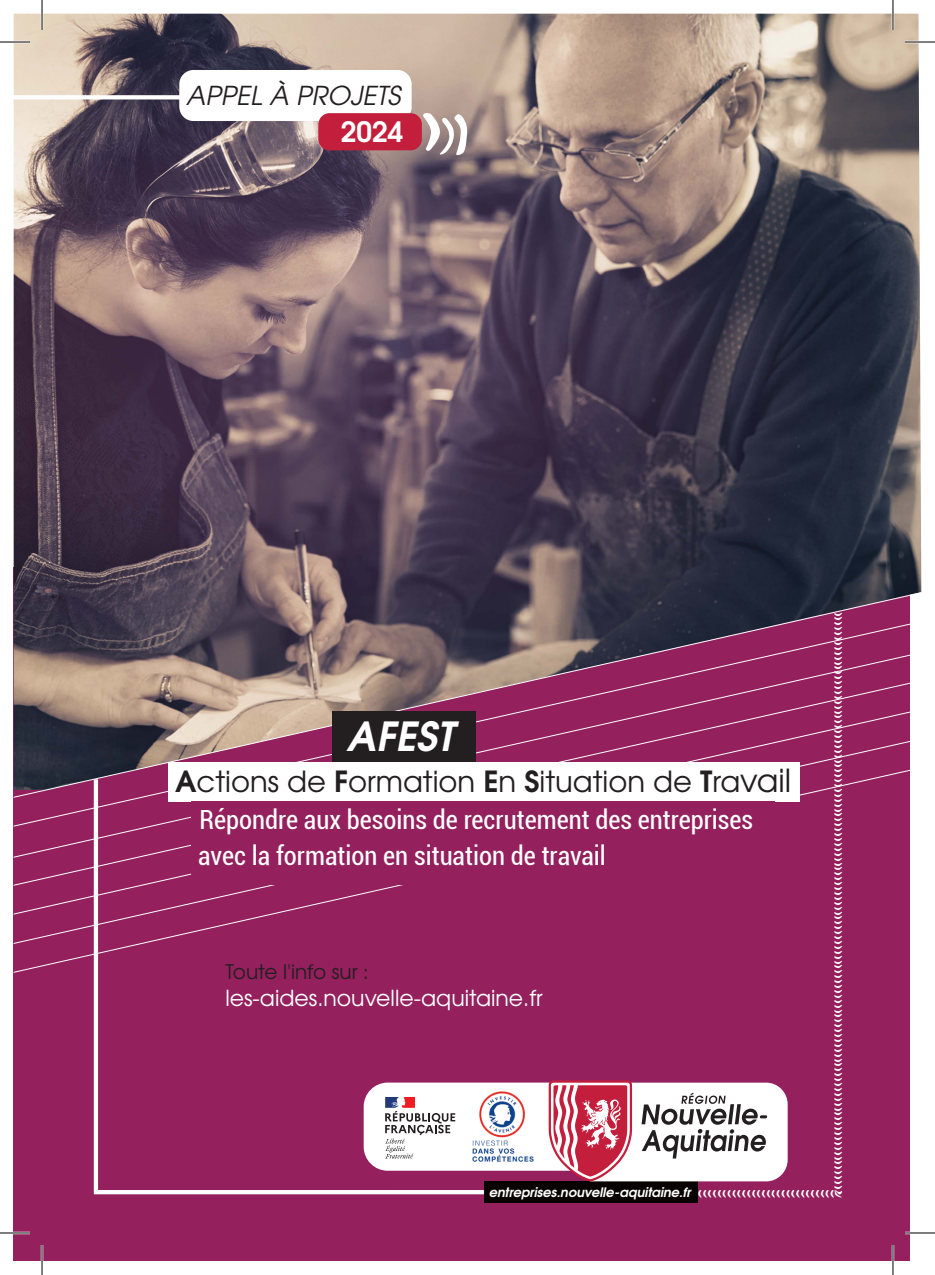
<style>
.page{position:relative;width:935px;height:1275px;background:#fff}
.page>*{position:absolute;margin:0;border:0;box-sizing:border-box;transform-origin:0 0}
.t1{font:74px "Lion";color:#fff}
.t2{font:italic 700 40px "Te X Gyre Adventor";color:#fff}
.t3{font:29px "Te X Gyre Adventor";color:#231f20}
.t4{font:700 28px "Te X Gyre Adventor";color:#fff}
.t5{font:condensed 26.4px/36.2px "Roboto";color:#fff}
.t6{font:italic 26px "Te X Gyre Adventor";color:#231f20}
.t7{font:22px "Te X Gyre Adventor";color:#fff}
.t8{font:20px "Te X Gyre Adventor";color:#231f20}
.t9{font:italic 700 13px "Te X Gyre Adventor";color:#fff}
.t10{font:8.6px "Lion Font Official";color:#fff}
.s1{font-weight:700}
.s2{font-size:31.6px}
</style>
<div class="page">
<div style="left:14px;top:567px;width:895px;height:694px;background:#94205d"></div>
<img style="left:14px;top:14px;width:907px;height:558px">
<svg style="left:14px;top:572px;width:907px;height:413px"></svg>
<svg style="left:14px;top:93px;width:266px;height:36px;background:#8d8288"></svg>
<svg style="left:92px;top:775px;width:408px;height:420px"></svg>
<div style="left:218px;top:983px;width:257px;height:29px;background:#94205d"></div>
<div style="left:218px;top:957px;width:160px;height:28px;background:#94205d"></div>
<div style="left:484px;top:1181px;width:213px;height:22px;background:#080302"></div>
<div style="left:179px;top:70px;width:232px;height:51px;background:#fff;border-radius:14px"></div>
<div style="left:318px;top:113px;width:104px;height:37px;background:#c31f3d;border-radius:11px"></div>
<div style="left:169px;top:761px;width:631px;height:40px;background:#fff"></div>
<div style="left:332px;top:711px;width:143px;height:50px;background:#231f20"></div>
<div style="left:191px;top:801px;width:583px;height:47px;background:#94205d"></div>
<div style="left:191px;top:839px;width:429px;height:45px;background:#94205d"></div>
<div style="left:363px;top:1082px;width:278px;height:88px;background:#fff;border-radius:24px"></div>
<svg style="left:548px;top:1080px;width:239px;height:101px;background:#d9b3bc"></svg>
<svg style="left:385px;top:1097px;width:70px;height:61px"></svg>
<img style="left:472px;top:1091px;width:62px;height:71px">
<hr style="left:0;top:41px;width:30px;height:2px;background:#fff">
<hr style="left:904px;top:41px;width:30px;height:2px;background:#fff">
<hr style="left:0;top:1231px;width:30px;height:3px;background:#fff">
<hr style="left:904px;top:1231px;width:30px;height:3px;background:#fff">
<hr style="left:41px;top:0;width:2px;height:30px;background:#fff">
<hr style="left:41px;top:1245px;width:2px;height:30px;background:#fff">
<hr style="left:891px;top:0;width:3px;height:30px;background:#fff">
<hr style="left:891px;top:1245px;width:3px;height:30px;background:#fff">
<hr style="left:0;top:42px;width:30px;height:1px;background:#000">
<hr style="left:904px;top:42px;width:30px;height:1px;background:#000">
<hr style="left:0;top:1232px;width:30px;height:1px;background:#000">
<hr style="left:904px;top:1232px;width:30px;height:1px;background:#000">
<hr style="left:42px;top:0;width:1px;height:30px;background:#000">
<hr style="left:42px;top:1245px;width:1px;height:30px;background:#000">
<hr style="left:892px;top:0;width:1px;height:30px;background:#000">
<hr style="left:892px;top:1245px;width:1px;height:30px;background:#000">
<h3 class="t6" style="left:187px;top:74px;width:216px">APPEL À PROJETS</h3>
<h3 class="t4" style="left:341px;top:108px;width:64px">2024</h3>
<h1 class="t1" style="left:423px;top:98px;width:47px">A</h1>
<p class="t10" style="left:842px;top:611px;width:588px;rotate:90deg">AAAAAAAAAAAAAAAAAAAAAAAAAAAAAAAAAAAAAAAAAAAAAAAAAAAAAAAAAAAAAAAAAAAAAAAAAAAAAAAAAAAAAAAAAAAAAAAAAAAAAAAAAAAAAAAAAAAAAAD</p>
<h2 class="t2" style="left:347px;top:701px;width:109px">AFEST</h2>
<h3 class="t3" style="left:175px;top:758px;width:617px"><span class="s1">A</span>ctions de <span class="s1">F</span>ormation <span class="s1">E</span>n <span class="s1">S</span>ituation de <span class="s1">T</span>ra<span class="s2">vail</span></h3>
<h3 class="t5" style="left:198px;top:800px;width:556px">Répondre aux besoins de recrutement des entreprises avec la formation en situation de travail</h3>
<h3 class="t8" style="left:225px;top:956px;width:145px">Toute l'info sur :</h3>
<h3 class="t7" style="left:225px;top:980px;width:319px">les-aides.nouvelle-aquitaine.fr</h3>
<h3 class="t9" style="left:489px;top:1180px;width:203px">entreprises.nouvelle-aquitaine.fr</h3>
<p class="t10" style="left:834px;top:1197px;width:139px;rotate:-180deg">AAAAAAAAAAAAAAAAAAAAAAAAAAAA</p>
</div>
